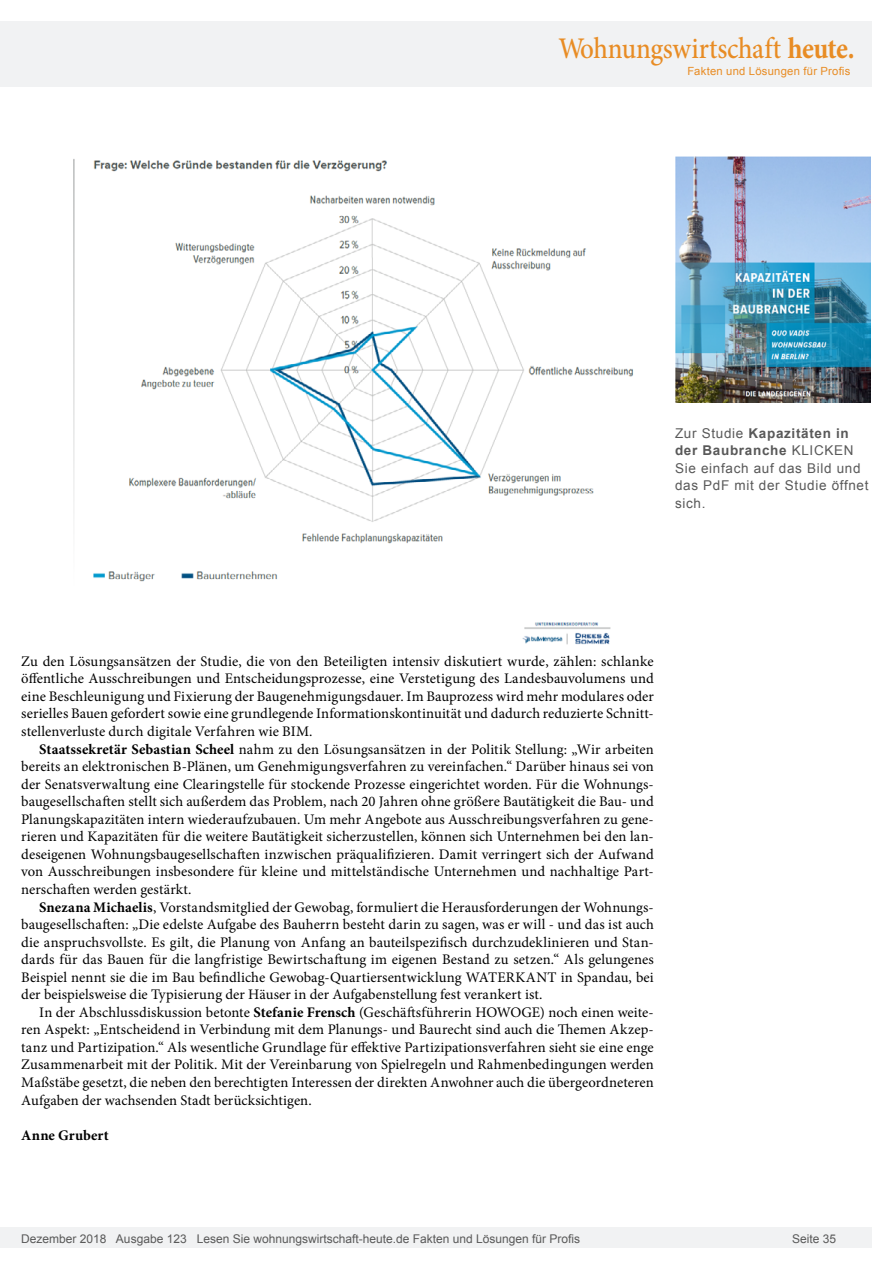
<style>
.page{position:relative;width:893px;height:1263px;background:#fff}
.page>*{position:absolute;margin:0;border:0;box-sizing:border-box;transform-origin:0 0}
.t1{font:500 30px "Minion Pro";letter-spacing:-.01em;color:#e88c24;scale:.9 1}
.t2{font:14.7px/17.5px "Minion Pro";letter-spacing:.005em;color:#000;text-align:justify}
.t3{font:700 14.7px "Minion Pro";letter-spacing:.01em;color:#000}
.t4{font:13.5px/17.5px "Arial";letter-spacing:.05em;color:#595959}
.t5{font:12px "Arial";color:#595959}
.t6{font:11.25px "Arial";letter-spacing:.025em;color:#e88c24}
.s1{font-weight:700}
</style>
<div class="page">
<div style="left:0;top:1227px;width:872px;height:20px;background:#f1f2f3"></div>
<div style="left:0;top:21px;width:872px;height:66px;background:#f1f2f3"></div>
<img style="left:73px;top:159px;width:561px;height:486px">
<img style="left:675px;top:157px;width:196px;height:245px">
<h1 class="t1" style="left:558px;top:28px;width:331px">Wohnungswirtschaft <span class="s1">heute.</span></h1>
<p class="t6" style="left:687px;top:63px;width:165px">Fakten und Lösungen für Profis</p>
<p class="t4" style="left:675px;top:424px;width:195px">Zur Studie <span class="s1">Kapazitäten in der Baubranche</span> KLICKEN<br>Sie einfach auf das Bild und das PdF mit der Studie öffnet sich.</p>
<p class="t2" style="left:21px;top:652px;width:634px">Zu den Lösungsansätzen der Studie, die von den Beteiligten intensiv diskutiert wurde, zählen: schlanke öffentliche Ausschreibungen und Entscheidungsprozesse, eine Verstetigung des Landesbauvolumens und eine Beschleunigung und Fixierung der Baugenehmigungsdauer. Im Bauprozess wird mehr modulares oder serielles Bauen gefordert sowie eine grundlegende Informationskontinuität und dadurch reduzierte Schnitt&shy;stellenverluste durch digitale Verfahren wie BIM.</p>
<p class="t2" style="left:21px;top:740px;width:634px;text-indent:18px"><span class="s1">Staatssekretär Sebastian Scheel</span> nahm zu den Lösungsansätzen in der Politik Stellung: „Wir arbeiten bereits an elektronischen B-Plänen, um Genehmigungsverfahren zu vereinfachen.“ Darüber hinaus sei von der Senatsverwaltung eine Clearingstelle für stockende Prozesse eingerichtet worden. Für die Wohnungs&shy;baugesellschaften stellt sich außerdem das Problem, nach 20 Jahren ohne größere Bautätigkeit die Bau- und Planungskapazitäten intern wiederaufzubauen. Um mehr Angebote aus Ausschreibungsverfahren zu gene&shy;rieren und Kapazitäten für die weitere Bautätigkeit sicherzustellen, können sich Unternehmen bei den lan&shy;deseigenen Wohnungsbaugesellschaften inzwischen präqualifizieren. Damit verringert sich der Aufwand von Ausschreibungen insbesondere für kleine und mittelständische Unternehmen und nachhaltige Part&shy;nerschaften werden gestärkt.</p>
<p class="t2" style="left:21px;top:898px;width:634px;text-indent:18px"><span class="s1">Snezana Michaelis</span>, Vorstandsmitglied der Gewobag, formuliert die Herausforderungen der Wohnungs&shy;baugesellschaften: „Die edelste Aufgabe des Bauherrn besteht darin zu sagen, was er will - und das ist auch die anspruchsvollste. Es gilt, die Planung von Anfang an bauteilspezifisch durchzudeklinieren und Stan&shy;dards für das Bauen für die langfristige Bewirtschaftung im eigenen Bestand zu setzen.“ Als gelungenes Beispiel nennt sie die im Bau befindliche Gewobag-Quartiersentwicklung WATERKANT in Spandau, bei der beispielsweise die Typisierung der Häuser in der Aufgabenstellung fest verankert ist.</p>
<p class="t2" style="left:21px;top:1003px;width:634px;text-indent:18px">In der Abschlussdiskussion betonte <span class="s1">Stefanie Frensch</span> (Geschäftsführerin HOWOGE) noch einen weite&shy;ren Aspekt: „Entscheidend in Verbindung mit dem Planungs- und Baurecht sind auch die Themen Akzep&shy;tanz und Partizipation.“ Als wesentliche Grundlage für effektive Partizipationsverfahren sieht sie eine enge Zusammenarbeit mit der Politik. Mit der Vereinbarung von Spielregeln und Rahmenbedingungen werden Maßstäbe gesetzt, die neben den berechtigten Interessen der direkten Anwohner auch die übergeordneteren Aufgaben der wachsenden Stadt berücksichtigen.</p>
<p class="t3" style="left:21px;top:1124px;width:89px">Anne Grubert</p>
<p class="t5" style="left:21px;top:1230px;width:560px">Dezember 2018 Ausgabe 123 Lesen Sie wohnungswirtschaft-heute.de Fakten und Lösungen für Profis</p>
<p class="t5" style="left:792px;top:1231px;width:46px">Seite 35</p>
</div>
